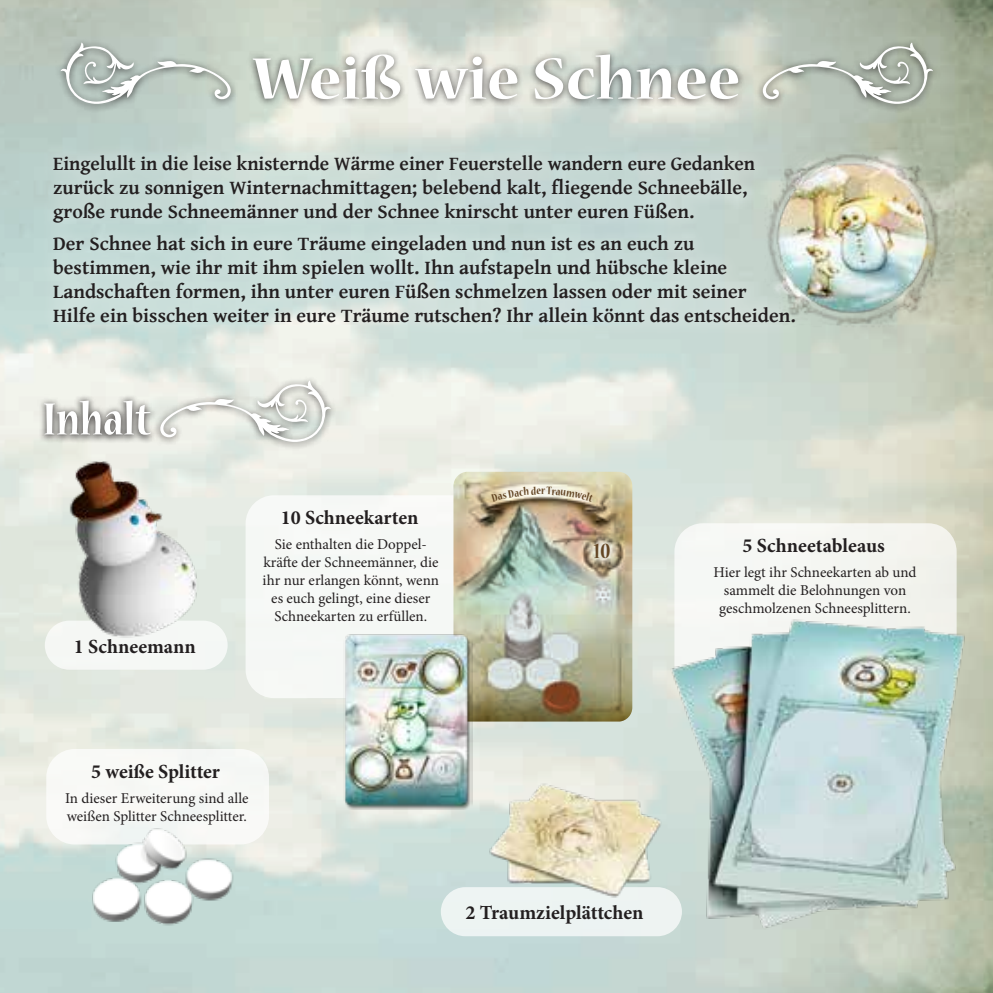
<style>
.page{position:relative;width:993px;height:993px;background:#fff}
.page>*{position:absolute;margin:0;border:0;box-sizing:border-box;transform-origin:0 0}
.t1{font:700 65px "Nueva Std";color:#fff}
.t2{font:700 condensed 50px "Nueva Std";color:#fff}
.t3{font:700 condensed 24px "Nueva Std";color:#634523}
.t4{font:700 20px/24px "Gentium Basic";color:#231f20}
.t5{font:700 20px "Minion Pro";color:#231f20}
.t6{font:15px/18px "Minion Pro";color:#231f20;text-align:center}
.t7{font:700 condensed 12px "Nueva Std";color:#634523}
</style>
<div class="page">
<img style="left:0;top:0;width:992px;height:992px">
<div style="left:38px;top:139px;width:771px;height:198px;background:#fff;opacity:.75"></div>
<div style="left:54px;top:37px;width:184px;height:76px;background:#231f20;opacity:.75"></div>
<svg style="left:61px;top:43px;width:170px;height:61px"></svg>
<div style="left:754px;top:37px;width:185px;height:76px;background:#231f20;opacity:.75"></div>
<svg style="left:762px;top:43px;width:170px;height:61px"></svg>
<div style="left:246px;top:49px;width:499px;height:59px;background:#231f20;opacity:.75"></div>
<div style="left:38px;top:394px;width:120px;height:49px;background:#231f20;opacity:.75"></div>
<div style="left:152px;top:375px;width:186px;height:75px;background:#231f20;opacity:.75"></div>
<svg style="left:160px;top:380px;width:171px;height:62px"></svg>
<img style="left:750px;top:143px;width:200px;height:202px">
<div style="left:46px;top:748px;width:223px;height:96px;background:#f8f9f6;border-radius:28px"></div>
<div style="left:245px;top:495px;width:248px;height:202px;background:#f6f8f5;border-radius:28px"></div>
<div style="left:45px;top:620px;width:182px;height:49px;background:#f5f7f5;border-radius:25px"></div>
<img style="left:453px;top:471px;width:179px;height:250px">
<img style="left:63px;top:828px;width:182px;height:111px">
<img style="left:48px;top:454px;width:165px;height:184px">
<img style="left:340px;top:629px;width:132px;height:180px">
<div style="left:440px;top:886px;width:241px;height:49px;background:#edf3f2;border-radius:25px"></div>
<img style="left:480px;top:777px;width:187px;height:121px">
<div style="left:674px;top:523px;width:282px;height:32px;background:#f5f6f2"></div>
<img style="left:667px;top:555px;width:306px;height:437px">
<svg style="left:491px;top:486px;width:49px;height:15px"></svg>
<svg style="left:546px;top:487px;width:47px;height:15px"></svg>
<h1 class="t1" style="left:252px;top:49px;width:489px">Weiß wie Schnee</h1>
<p class="t4" style="left:53px;top:151px;width:703px">Eingelullt in die leise knisternde Wärme einer Feuerstelle wandern eure Gedanken zurück zu sonnigen Winternachmittagen; belebend kalt, fliegende Schneebälle, große runde Schneemänner und der Schnee knirscht unter euren Füßen.</p>
<p class="t4" style="left:53px;top:230px;width:743px">Der Schnee hat sich in eure Träume eingeladen und nun ist es an euch zu bestimmen, wie ihr mit ihm spielen wollt. Ihn aufstapeln und hübsche kleine Landschaften formen, ihn unter euren Füßen schmelzen lassen oder mit seiner<br>Hilfe ein bisschen weiter in eure Träume rutschen? Ihr allein könnt das entscheiden.</p>
<h2 class="t2" style="left:43px;top:396px;width:109px">Inhalt</h2>
<p class="t5" style="left:74px;top:632px;width:123px">1 Schneemann</p>
<p class="t5" style="left:281px;top:503px;width:139px">10 Schneekarten</p>
<p class="t6" style="left:262px;top:535px;width:178px">Sie enthalten die Doppel&shy;kräfte der Schneemänner, die ihr nur erlangen könnt, wenn es euch gelingt, eine dieser<br>Schneekarten zu erfüllen.</p>
<p class="t7" style="left:541px;top:485px;width:6px">r</p>
<p class="t3" style="left:593px;top:540px;width:18px">10</p>
<p class="t5" style="left:91px;top:757px;width:130px">5 weiße Splitter</p>
<p class="t6" style="left:65px;top:788px;width:185px;text-align:left">In dieser Erweiterung sind alle weißen Splitter Schneesplitter.</p>
<p class="t5" style="left:465px;top:898px;width:179px">2 Traumzielplättchen</p>
<p class="t5" style="left:742px;top:531px;width:144px">5 Schneetableaus</p>
<p class="t6" style="left:713px;top:563px;width:204px">Hier legt ihr Schneekarten ab und sammelt die Belohnungen von geschmolzenen Schneesplittern.</p>
</div>
